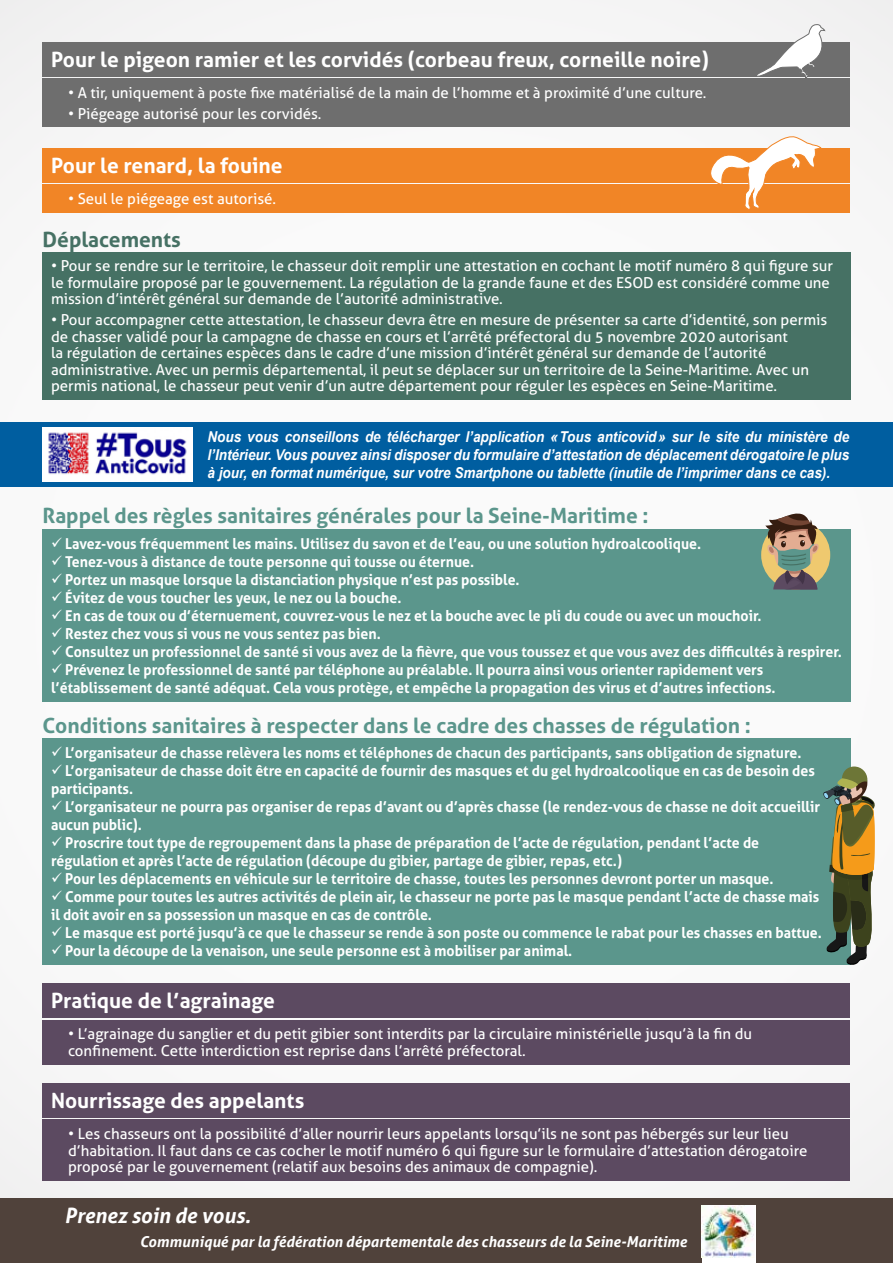
<style>
.page{position:relative;width:893px;height:1263px;background:#fff}
.page>*{position:absolute;margin:0;border:0;box-sizing:border-box;transform-origin:0 0}
.t1{font:700 21px "Aller";color:#fff}
.t2{font:700 21px "Aller";color:#5b968c}
.t3{font:italic 700 21px "Aller";color:#fff}
.t4{font:700 21px "Aller";color:#467164}
.t5{font:700 15px/18px "Aller";color:#fff;scale:.94 1}
.t6{font:15px/16.5px "Aller";color:#fff}
.t7{font:italic 700 15px/18px "Arial";color:#fff;text-align:justify;scale:.9 1}
.t8{font:italic 700 15px "Aller";color:#fff}
</style>
<div class="page">
<img style="left:0;top:0;width:893px;height:1198px">
<div style="left:0;top:1198px;width:893px;height:65px;background:#50423b"></div>
<div style="left:43px;top:529px;width:808px;height:173px;background:#5b968c"></div>
<div style="left:43px;top:252px;width:808px;height:148px;background:#467164"></div>
<div style="left:702px;top:1206px;width:53px;height:57px;background:#fff"></div>
<img style="left:702px;top:1206px;width:52px;height:51px">
<div style="left:43px;top:185px;width:807px;height:28px;background:#f18526"></div>
<div style="left:43px;top:149px;width:807px;height:34px;background:#f18526"></div>
<svg style="left:705px;top:134px;width:116px;height:76px"></svg>
<div style="left:0;top:422px;width:893px;height:64px;background:#005ea0"></div>
<div style="left:761px;top:520px;width:69px;height:69px;background:#efc96f;border-radius:50%"></div>
<svg style="left:765px;top:511px;width:54px;height:78px"></svg>
<img style="left:43px;top:427px;width:149px;height:54px">
<div style="left:43px;top:738px;width:808px;height:227px;background:#5b968c"></div>
<div style="left:43px;top:1020px;width:807px;height:44px;background:#5c4a61"></div>
<div style="left:43px;top:984px;width:807px;height:34px;background:#5c4a61"></div>
<div style="left:43px;top:1119px;width:807px;height:61px;background:#5c4a61"></div>
<div style="left:43px;top:1083px;width:807px;height:34px;background:#5c4a61"></div>
<svg style="left:823px;top:766px;width:53px;height:200px"></svg>
<div style="left:43px;top:78px;width:807px;height:49px;background:#6e6e6e"></div>
<div style="left:43px;top:42px;width:807px;height:34px;background:#6e6e6e"></div>
<svg style="left:755px;top:23px;width:75px;height:55px"></svg>
<h1 class="t1" style="left:51px;top:47px;width:659px">Pour le pigeon ramier et les corvidés (corbeau freux, corneille noire)</h1>
<p class="t6" style="left:68px;top:84px;width:640px">• A tir, uniquement à poste fixe matérialisé de la main de l’homme et à proximité d’une culture.</p>
<p class="t6" style="left:68px;top:105px;width:255px">• Piégeage autorisé pour les corvidés.</p>
<h1 class="t1" style="left:51px;top:153px;width:233px">Pour le renard, la fouine</h1>
<p class="t6" style="left:68px;top:191px;width:210px">• Seul le piégeage est autorisé.</p>
<h1 class="t4" style="left:43px;top:226px;width:140px">Déplacements</h1>
<p class="t6" style="left:51px;top:258px;width:784px">• Pour se rendre sur le territoire, le chasseur doit remplir une attestation en cochant le motif numéro 8 qui figure sur le formulaire proposé par le gouvernement. La régulation de la grande faune et des ESOD est considéré comme une mission d’intérêt général sur demande de l’autorité administrative.</p>
<p class="t6" style="left:51px;top:312px;width:778px">• Pour accompagner cette attestation, le chasseur devra être en mesure de présenter sa carte d’identité, son permis de chasser validé pour la campagne de chasse en cours et l’arrêté préfectoral du 5 novembre 2020 autorisant<br>la régulation de certaines espèces dans le cadre d’une mission d’intérêt général sur demande de l’autorité administrative. Avec un permis départemental, il peut se déplacer sur un territoire de la Seine-Maritime. Avec un permis national, le chasseur peut venir d’un autre département pour réguler les espèces en Seine-Maritime.</p>
<p class="t7" style="left:207px;top:428px;width:715px">Nous vous conseillons de télécharger l’application «Tous anticovid» sur le site du ministère de l’Intérieur. Vous pouvez ainsi disposer du formulaire d’attestation de déplacement dérogatoire le plus à jour, en format numérique, sur votre Smartphone ou tablette (inutile de l’imprimer dans ce cas).</p>
<h1 class="t2" style="left:43px;top:503px;width:607px">Rappel des règles sanitaires générales pour la Seine-Maritime :</h1>
<p class="t5" style="left:51px;top:535px;width:693px">✓ Lavez-vous fréquemment les mains. Utilisez du savon et de l’eau, ou une solution hydroalcoolique.</p>
<p class="t5" style="left:51px;top:553px;width:452px">✓ Tenez-vous à distance de toute personne qui tousse ou éternue.</p>
<p class="t5" style="left:51px;top:571px;width:500px">✓ Portez un masque lorsque la distanciation physique n’est pas possible.</p>
<p class="t5" style="left:51px;top:589px;width:374px">✓ Évitez de vous toucher les yeux, le nez ou la bouche.</p>
<p class="t5" style="left:51px;top:607px;width:757px">✓ En cas de toux ou d’éternuement, couvrez-vous le nez et la bouche avec le pli du coude ou avec un mouchoir.</p>
<p class="t5" style="left:51px;top:625px;width:352px">✓ Restez chez vous si vous ne vous sentez pas bien.</p>
<p class="t5" style="left:51px;top:643px;width:843px">✓ Consultez un professionnel de santé si vous avez de la fièvre, que vous toussez et que vous avez des difficultés à respirer.</p>
<p class="t5" style="left:51px;top:661px;width:772px">✓ Prévenez le professionnel de santé par téléphone au préalable. Il pourra ainsi vous orienter rapidement vers l’établissement de santé adéquat. Cela vous protège, et empêche la propagation des virus et d’autres infections.</p>
<h1 class="t2" style="left:43px;top:712px;width:710px">Conditions sanitaires à respecter dans le cadre des chasses de régulation :</h1>
<p class="t5" style="left:51px;top:744px;width:800px">✓ L’organisateur de chasse relèvera les noms et téléphones de chacun des participants, sans obligation de signature.</p>
<p class="t5" style="left:51px;top:762px;width:814px">✓ L’organisateur de chasse doit être en capacité de fournir des masques et du gel hydroalcoolique en cas de besoin des participants.</p>
<p class="t5" style="left:51px;top:798px;width:820px">✓ L’organisateur ne pourra pas organiser de repas d’avant ou d’après chasse (le rendez-vous de chasse ne doit accueillir aucun public).</p>
<p class="t5" style="left:51px;top:834px;width:755px">✓ Proscrire tout type de regroupement dans la phase de préparation de l’acte de régulation, pendant l’acte de régulation et après l’acte de régulation (découpe du gibier, partage de gibier, repas, etc.)</p>
<p class="t5" style="left:51px;top:870px;width:770px">✓ Pour les déplacements en véhicule sur le territoire de chasse, toutes les personnes devront porter un masque.</p>
<p class="t5" style="left:51px;top:888px;width:819px">✓ Comme pour toutes les autres activités de plein air, le chasseur ne porte pas le masque pendant l’acte de chasse mais il doit avoir en sa possession un masque en cas de contrôle.</p>
<p class="t5" style="left:51px;top:924px;width:822px">✓ Le masque est porté jusqu’à ce que le chasseur se rende à son poste ou commence le rabat pour les chasses en battue.</p>
<p class="t5" style="left:51px;top:942px;width:556px">✓ Pour la découpe de la venaison, une seule personne est à mobiliser par animal.</p>
<h1 class="t1" style="left:51px;top:988px;width:225px">Pratique de l’agrainage</h1>
<p class="t6" style="left:68px;top:1026px;width:686px">• L’agrainage du sanglier et du petit gibier sont interdits par la circulaire ministérielle jusqu’à la fin du confinement. Cette interdiction est reprise dans l’arrêté préfectoral.</p>
<h1 class="t1" style="left:51px;top:1088px;width:255px">Nourrissage des appelants</h1>
<p class="t6" style="left:68px;top:1125px;width:741px">• Les chasseurs ont la possibilité d’aller nourrir leurs appelants lorsqu’ils ne sont pas hébergés sur leur lieu d’habitation. Il faut dans ce cas cocher le motif numéro 6 qui figure sur le formulaire d’attestation dérogatoire proposé par le gouvernement (relatif aux besoins des animaux de compagnie).</p>
<h1 class="t3" style="left:64px;top:1203px;width:188px">Prenez soin de vous.</h1>
<p class="t8" style="left:140px;top:1232px;width:549px">Communiqué par la fédération départementale des chasseurs de la Seine-Maritime</p>
</div>
